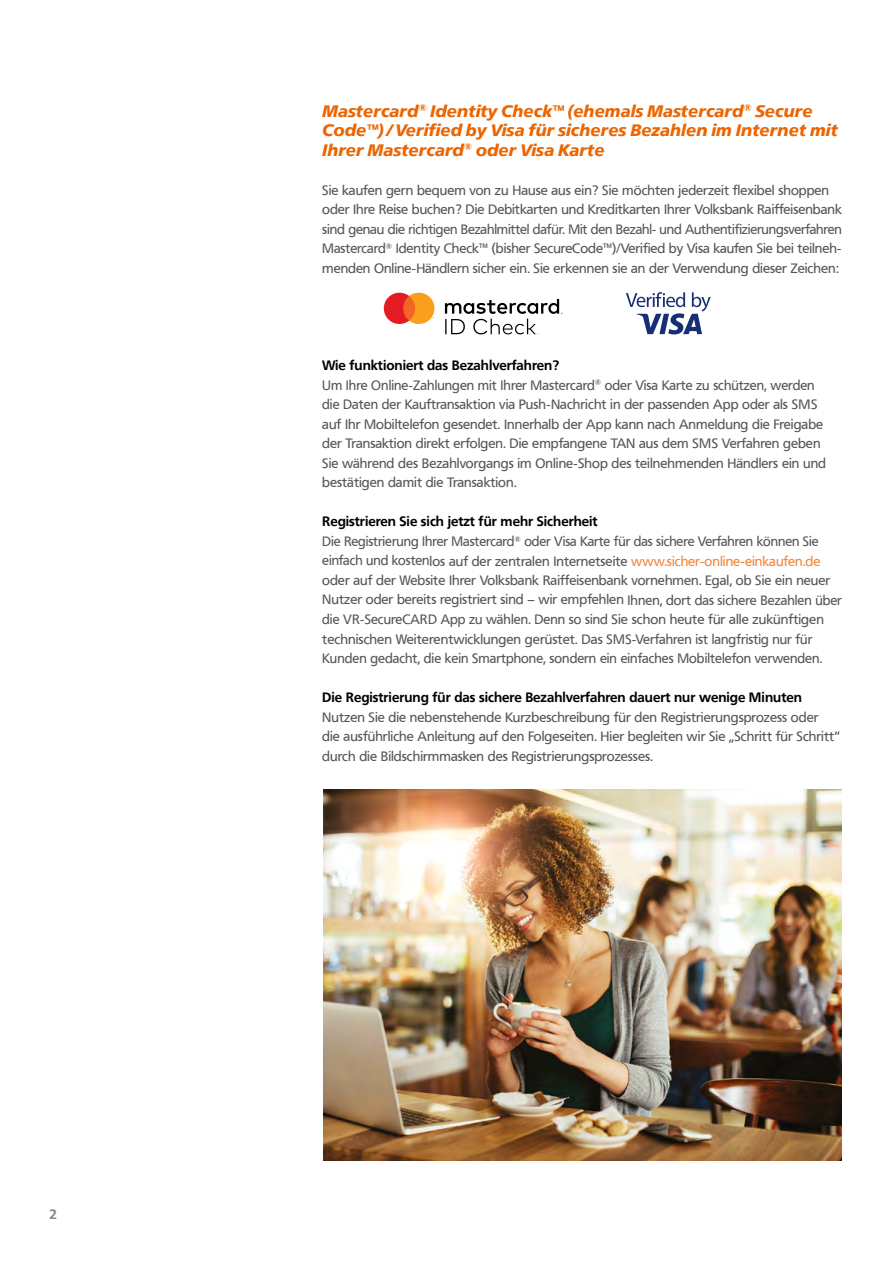
<style>
.page{position:relative;width:893px;height:1263px;background:#fff}
.page>*{position:absolute;margin:0;border:0;box-sizing:border-box;transform-origin:0 0}
.t1{font:italic 700 16.5px/19.5px "Frutiger VR";color:#ec6502}
.t2{font:13.5px/19.5px "Frutiger VR";color:#565656}
.t3{font:700 13.5px "Frutiger VR";color:#000}
.t4{font:700 13.5px "Frutiger VR";color:#878786}
.s1{font-weight:700;color:#000}
.s2{color:#f1873c}
</style>
<div class="page">
<img style="left:323px;top:790px;width:519px;height:370px">
<svg style="left:626px;top:292px;width:85px;height:42px"></svg>
<svg style="left:445px;top:299px;width:117px;height:35px"></svg>
<svg style="left:384px;top:293px;width:50px;height:31px;background:#f17540"></svg>
<p class="t4" style="left:50px;top:1206px;width:9px">2</p>
<p class="t1" style="left:322px;top:102px;width:517px">Mastercard<sup>®</sup> Identity Check™ (ehemals Mastercard<sup>®</sup> Secure<br>Code™) / Verified by Visa für sicheres Bezahlen im Internet mit<br>Ihrer Mastercard<sup>®</sup> oder Visa Karte</p>
<p class="t2" style="left:322px;top:181px;width:521px">Sie kaufen gern bequem von zu Hause aus ein? Sie möchten jederzeit flexibel shoppen oder Ihre Reise buchen? Die Debitkarten und Kreditkarten Ihrer Volksbank Raiffeisenbank sind genau die richtigen Bezahlmittel dafür. Mit den Bezahl- und Authentifizierungsverfahren Mastercard<sup>®</sup> Identity Check™ (bisher SecureCode™)/Verified by Visa kaufen Sie bei teilneh&shy;menden Online-Händlern sicher ein. Sie erkennen sie an der Verwendung dieser Zeichen:</p>
<p class="t2" style="left:322px;top:356px;width:505px"><span class="s1">Wie funktioniert das Bezahlverfahren?<br></span>Um Ihre Online-Zahlungen mit Ihrer Mastercard<sup>®</sup> oder Visa Karte zu schützen, werden die Daten der Kauftransaktion via Push-Nachricht in der passenden App oder als SMS auf Ihr Mobiltelefon gesendet. Innerhalb der App kann nach Anmeldung die Freigabe der Transaktion direkt erfolgen. Die empfangene TAN aus dem SMS Verfahren geben Sie während des Bezahlvorgangs im Online-Shop des teilnehmenden Händlers ein und bestätigen damit die Transaktion.</p>
<p class="t2" style="left:322px;top:512px;width:521px"><span class="s1">Registrieren Sie sich jetzt für mehr Sicherheit<br></span>Die Registrierung Ihrer Mastercard<sup>®</sup> oder Visa Karte für das sichere Verfahren können Sie einfach und kostenlos auf der zentralen Internetseite <span class="s2">www.sicher-online-einkaufen.de </span>oder auf der Website Ihrer Volksbank Raiffeisenbank vornehmen. Egal, ob Sie ein neuer Nutzer oder bereits registriert sind – wir empfehlen Ihnen, dort das sichere Bezahlen über die VR-SecureCARD App zu wählen. Denn so sind Sie schon heute für alle zukünftigen technischen Weiterentwicklungen gerüstet. Das SMS-Verfahren ist langfristig nur für Kunden gedacht, die kein Smartphone, sondern ein einfaches Mobiltelefon verwenden.</p>
<p class="t3" style="left:322px;top:689px;width:481px">Die Registrierung für das sichere Bezahlverfahren dauert nur wenige Minuten</p>
<p class="t2" style="left:322px;top:707px;width:519px">Nutzen Sie die nebenstehende Kurzbeschreibung für den Registrierungsprozess oder die ausführliche Anleitung auf den Folgeseiten. Hier begleiten wir Sie „Schritt für Schritt“ durch die Bildschirmmasken des Registrierungsprozesses.</p>
</div>
